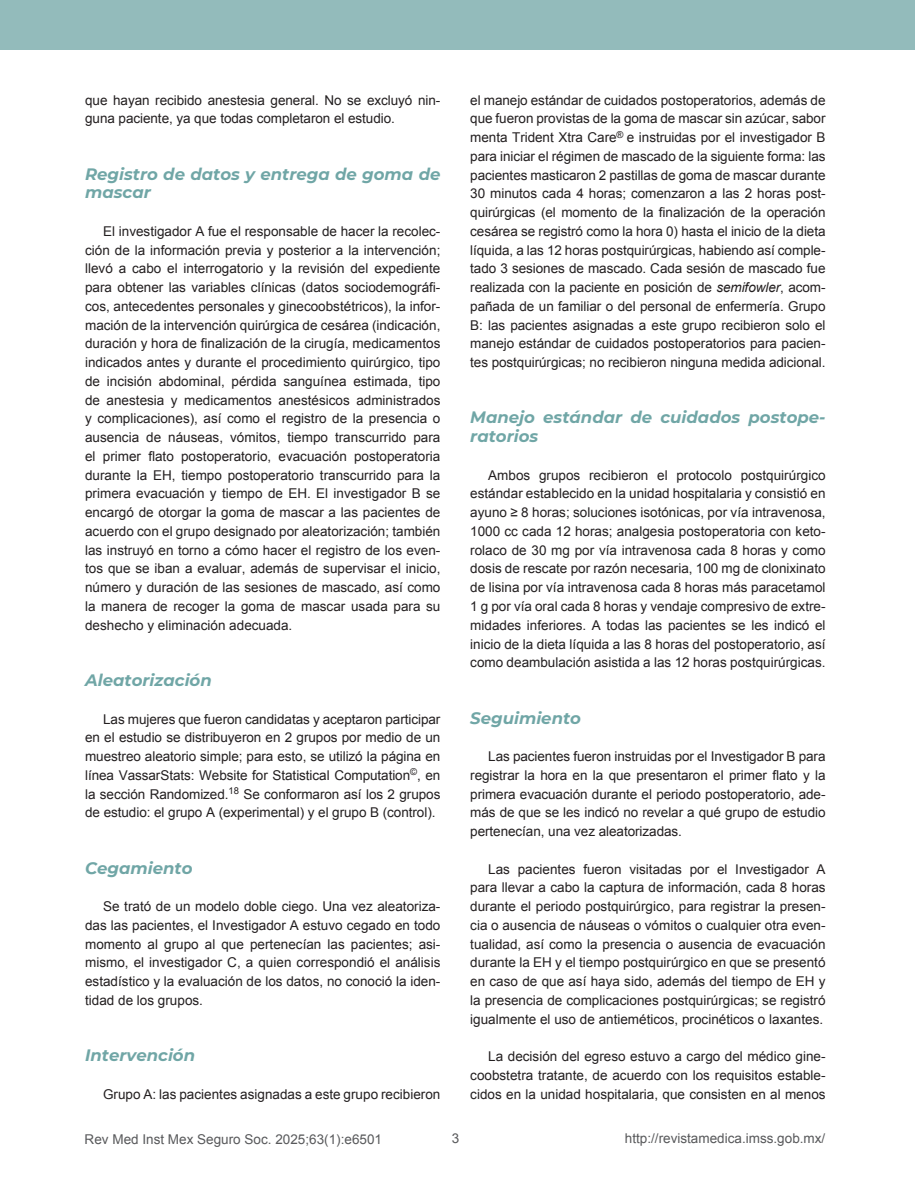
<style>
.page{position:relative;width:915px;height:1191px;background:#fff}
.page>*{position:absolute;margin:0;border:0;box-sizing:border-box;transform-origin:0 0}
.t1{font:italic 700 16.5px/18.8px "Montserrat";color:#70a6a6}
.t2{font:13.5px/18.8px "Arial";color:#231f20;text-align:justify}
.t3{font:13.5px "Arial";color:#58595b}
.s1{font-style:italic}
</style>
<div class="page">
<div style="left:0;top:0;width:914px;height:50px;background:#93bbbb"></div>
<p class="t2" style="left:85px;top:91px;width:356px">que hayan recibido anestesia general. No se excluyó nin&shy;guna paciente, ya que todas completaron el estudio.</p>
<p class="t1" style="left:85px;top:163px;width:357px">Registro de datos y entrega de goma de mascar</p>
<p class="t2" style="left:85px;top:222px;width:357px;text-indent:18px">El investigador A fue el responsable de hacer la recolec&shy;ción de la información previa y posterior a la intervención; llevó a cabo el interrogatorio y la revisión del expediente para obtener las variables clínicas (datos sociodemográfi&shy;cos, antecedentes personales y ginecoobstétricos), la infor&shy;mación de la intervención quirúrgica de cesárea (indicación, duración y hora de finalización de la cirugía, medicamentos indicados antes y durante el procedimiento quirúrgico, tipo de incisión abdominal, pérdida sanguínea estimada, tipo de anestesia y medicamentos anestésicos administrados y complicaciones), así como el registro de la presencia o ausencia de náuseas, vómitos, tiempo transcurrido para el primer flato postoperatorio, evacuación postoperatoria durante la EH, tiempo postoperatorio transcurrido para la primera evacuación y tiempo de EH. El investigador B se encargó de otorgar la goma de mascar a las pacientes de acuerdo con el grupo designado por aleatorización; también las instruyó en torno a cómo hacer el registro de los even&shy;tos que se iban a evaluar, además de supervisar el inicio, número y duración de las sesiones de mascado, así como la manera de recoger la goma de mascar usada para su deshecho y eliminación adecuada.</p>
<p class="t1" style="left:85px;top:670px;width:128px">Aleatorización</p>
<p class="t2" style="left:85px;top:709px;width:357px;text-indent:18px">Las mujeres que fueron candidatas y aceptaron participar en el estudio se distribuyeron en 2 grupos por medio de un muestreo aleatorio simple; para esto, se utilizó la página en línea VassarStats: Website for Statistical Computation<sup>©</sup>, en la sección Randomized.<sup>18</sup> Se conformaron así los 2 grupos de estudio: el grupo A (experimental) y el grupo B (control).</p>
<p class="t1" style="left:85px;top:857px;width:109px">Cegamiento</p>
<p class="t2" style="left:85px;top:897px;width:357px;text-indent:18px">Se trató de un modelo doble ciego. Una vez aleatoriza&shy;das las pacientes, el Investigador A estuvo cegado en todo momento al grupo al que pertenecían las pacientes; asi&shy;mismo, el investigador C, a quien correspondió el análisis estadístico y la evaluación de los datos, no conoció la iden&shy;tidad de los grupos.</p>
<p class="t1" style="left:85px;top:1045px;width:111px">Intervención</p>
<p class="t2" style="left:103px;top:1084px;width:339px">Grupo A: las pacientes asignadas a este grupo recibieron</p>
<p class="t2" style="left:470px;top:91px;width:357px">el manejo estándar de cuidados postoperatorios, además de que fueron provistas de la goma de mascar sin azúcar, sabor menta Trident Xtra Care<sup>®</sup> e instruidas por el investigador B para iniciar el régimen de mascado de la siguiente forma: las pacientes masticaron 2 pastillas de goma de mascar durante 30 minutos cada 4 horas; comenzaron a las 2 horas post&shy;quirúrgicas (el momento de la finalización de la operación cesárea se registró como la hora 0) hasta el inicio de la dieta líquida, a las 12 horas postquirúrgicas, habiendo así comple&shy;tado 3 sesiones de mascado. Cada sesión de mascado fue realizada con la paciente en posición de <span class="s1">semifowler</span>, acom&shy;pañada de un familiar o del personal de enfermería. Grupo B: las pacientes asignadas a este grupo recibieron solo el manejo estándar de cuidados postoperatorios para pacien&shy;tes postquirúrgicas; no recibieron ninguna medida adicional.</p>
<p class="t1" style="left:470px;top:407px;width:357px">Manejo estándar de cuidados postope&shy;ratorios</p>
<p class="t2" style="left:470px;top:466px;width:357px;text-indent:18px">Ambos grupos recibieron el protocolo postquirúrgico estándar establecido en la unidad hospitalaria y consistió en ayuno ≥ 8 horas; soluciones isotónicas, por vía intravenosa, 1000 cc cada 12 horas; analgesia postoperatoria con keto&shy;rolaco de 30 mg por vía intravenosa cada 8 horas y como dosis de rescate por razón necesaria, 100 mg de clonixinato de lisina por vía intravenosa cada 8 horas más paracetamol 1 g por vía oral cada 8 horas y vendaje compresivo de extre&shy;midades inferiores. A todas las pacientes se les indicó el inicio de la dieta líquida a las 8 horas del postoperatorio, así como deambulación asistida a las 12 horas postquirúrgicas.</p>
<p class="t1" style="left:470px;top:707px;width:112px">Seguimiento</p>
<p class="t2" style="left:470px;top:747px;width:357px;text-indent:18px">Las pacientes fueron instruidas por el Investigador B para registrar la hora en la que presentaron el primer flato y la primera evacuación durante el periodo postoperatorio, ade&shy;más de que se les indicó no revelar a qué grupo de estudio pertenecían, una vez aleatorizadas.</p>
<p class="t2" style="left:470px;top:859px;width:357px;text-indent:18px">Las pacientes fueron visitadas por el Investigador A para llevar a cabo la captura de información, cada 8 horas durante el periodo postquirúrgico, para registrar la presen&shy;cia o ausencia de náuseas o vómitos o cualquier otra even&shy;tualidad, así como la presencia o ausencia de evacuación durante la EH y el tiempo postquirúrgico en que se presentó en caso de que así haya sido, además del tiempo de EH y la presencia de complicaciones postquirúrgicas; se registró igualmente el uso de antieméticos, procinéticos o laxantes.</p>
<p class="t2" style="left:470px;top:1047px;width:357px;text-indent:18px">La decisión del egreso estuvo a cargo del médico gine&shy;coobstetra tratante, de acuerdo con los requisitos estable&shy;cidos en la unidad hospitalaria, que consisten en al menos</p>
<p class="t3" style="left:85px;top:1130px;width:299px">Rev Med Inst Mex Seguro Soc. 2025;63(1):e6501</p>
<p class="t3" style="left:451px;top:1129px;width:9px">3</p>
<p class="t3" style="left:624px;top:1129px;width:202px">http://revistamedica.imss.gob.mx/</p>
</div>
